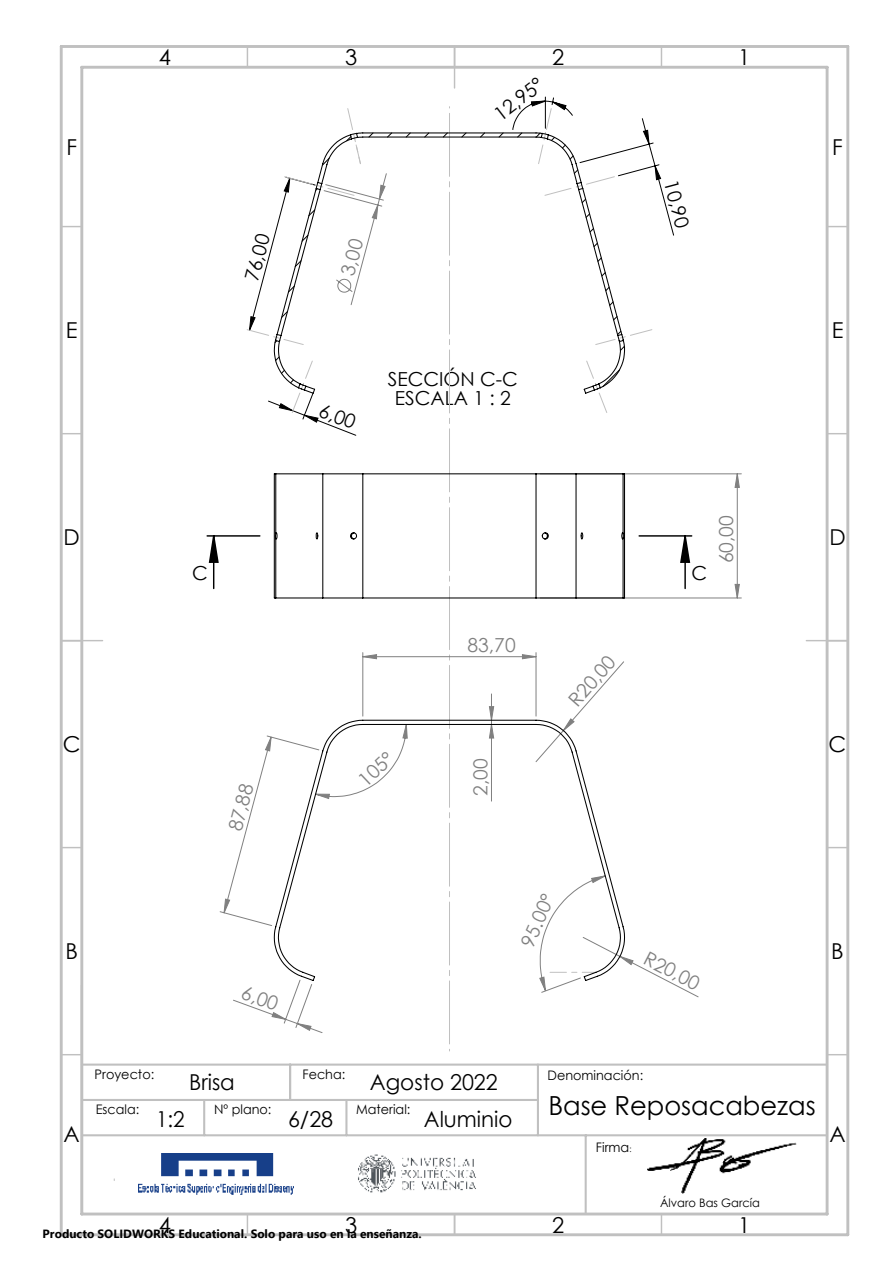
<style>
.page{position:relative;width:893px;height:1263px;background:#fff}
.page>*{position:absolute;margin:0;border:0;box-sizing:border-box;transform-origin:0 0}
.t1{font:26.25px "Century Gothic";color:#000}
.t2{font:21.9px "Century Gothic";color:#000}
.t3{font:21.9px "Century Gothic";color:#000;scale:.95 1}
.t4{font:19.35px "Century Gothic";color:#808080}
.t5{font:19.35px/18.8px "Century Gothic";color:#000;text-align:center}
.t6{font:13.2px "Century Gothic";color:#000}
.t7{font:700 12px "Segoe UI";color:#000}
.t8{font:11.7px "Century Gothic";color:#000}
.s1{font-size:8.25px}
</style>
<div class="page">
<img style="left:139px;top:1153px;width:155px;height:42px">
<img style="left:358px;top:1154px;width:118px;height:39px">
<img style="left:648px;top:1138px;width:149px;height:56px">
<hr style="left:207px;top:535px;width:53px;height:2px;background:#000">
<hr style="left:61px;top:640px;width:42px;height:1px;background:#c0c0c0">
<hr style="left:454px;top:46px;width:1px;height:42px;background:#c0c0c0">
<hr style="left:806px;top:640px;width:42px;height:1px;background:#c0c0c0">
<svg style="left:63px;top:1054px;width:17px;height:1px"></svg>
<svg style="left:828px;top:1054px;width:18px;height:1px"></svg>
<svg style="left:63px;top:847px;width:17px;height:1px"></svg>
<svg style="left:828px;top:847px;width:18px;height:1px"></svg>
<svg style="left:63px;top:433px;width:17px;height:1px"></svg>
<svg style="left:828px;top:433px;width:18px;height:1px"></svg>
<svg style="left:63px;top:226px;width:17px;height:1px"></svg>
<svg style="left:828px;top:226px;width:18px;height:1px"></svg>
<svg style="left:247px;top:48px;width:1px;height:18px"></svg>
<svg style="left:247px;top:1215px;width:1px;height:18px"></svg>
<svg style="left:454px;top:1215px;width:1px;height:18px"></svg>
<svg style="left:661px;top:48px;width:1px;height:18px"></svg>
<svg style="left:661px;top:1215px;width:1px;height:18px"></svg>
<hr style="left:82px;top:1134px;width:745px;height:2px;background:#c0c0c0">
<hr style="left:537px;top:1064px;width:2px;height:71px;background:#c0c0c0">
<hr style="left:82px;top:1063px;width:745px;height:3px;background:#c0c0c0">
<hr style="left:82px;top:1099px;width:456px;height:2px;background:#c0c0c0">
<hr style="left:345px;top:1100px;width:2px;height:35px;background:#c0c0c0">
<hr style="left:289px;top:1064px;width:2px;height:36px;background:#c0c0c0">
<hr style="left:203px;top:1100px;width:2px;height:35px;background:#c0c0c0">
<hr style="left:585px;top:1135px;width:2px;height:79px;background:#c0c0c0">
<hr style="left:80px;top:67px;width:3px;height:1147px;background:#c0c0c0">
<hr style="left:82px;top:66px;width:745px;height:3px;background:#c0c0c0">
<hr style="left:826px;top:67px;width:2px;height:1147px;background:#c0c0c0">
<hr style="left:82px;top:1212px;width:745px;height:3px;background:#c0c0c0">
<hr style="left:60px;top:46px;width:3px;height:1189px;background:#c0c0c0">
<hr style="left:61px;top:45px;width:787px;height:3px;background:#c0c0c0">
<hr style="left:846px;top:46px;width:3px;height:1189px;background:#c0c0c0">
<hr style="left:61px;top:1233px;width:787px;height:3px;background:#c0c0c0">
<hr style="left:540px;top:473px;width:201px;height:1px;background:#808080">
<hr style="left:540px;top:598px;width:201px;height:1px;background:#808080">
<svg style="left:734px;top:473px;width:6px;height:126px"></svg>
<svg style="left:208px;top:96px;width:491px;height:955px"></svg>
<svg style="left:273px;top:132px;width:353px;height:263px"></svg>
<p class="t2" style="left:159px;top:42px;width:14px">4</p>
<p class="t2" style="left:345px;top:42px;width:14px">3</p>
<p class="t5" style="left:490px;top:108px;width:57px;rotate:-37deg">12,95°</p>
<p class="t2" style="left:552px;top:42px;width:14px">2</p>
<p class="t2" style="left:738px;top:42px;width:14px">1</p>
<p class="t2" style="left:66px;top:132px;width:12px">F</p>
<p class="t2" style="left:832px;top:132px;width:12px">F</p>
<p class="t5" style="left:242px;top:278px;width:50px;rotate:-75deg">76,00</p>
<p class="t4" style="left:334px;top:272px;width:39px;rotate:-75deg">3,00</p>
<p class="t5" style="left:680px;top:178px;width:50px;rotate:75deg">10,90</p>
<p class="t2" style="left:66px;top:315px;width:13px">E</p>
<p class="t2" style="left:832px;top:315px;width:13px">E</p>
<p class="t5" style="left:323px;top:400px;width:39px;rotate:21deg">6,00</p>
<p class="t5" style="left:388px;top:369px;width:131px">SECCIÓN C-C<br>ESCALA 1 : 2</p>
<p class="t4" style="left:713px;top:563px;width:50px;rotate:-90deg">60,00</p>
<p class="t2" style="left:63px;top:522px;width:18px">D</p>
<p class="t2" style="left:829px;top:522px;width:18px">D</p>
<p class="t5" style="left:192px;top:564px;width:17px">C</p>
<p class="t5" style="left:691px;top:564px;width:17px">C</p>
<p class="t4" style="left:467px;top:632px;width:50px">83,70</p>
<p class="t4" style="left:562px;top:695px;width:61px;rotate:-49deg">R20,00</p>
<p class="t2" style="left:63px;top:729px;width:19px">C</p>
<p class="t2" style="left:829px;top:729px;width:19px">C</p>
<p class="t4" style="left:352px;top:772px;width:41px;rotate:-43deg">105°</p>
<p class="t4" style="left:467px;top:796px;width:39px;rotate:-90deg">2,00</p>
<p class="t4" style="left:222px;top:827px;width:50px;rotate:-75deg">87,88</p>
<p class="t4" style="left:514px;top:940px;width:57px;rotate:-66deg">95.00°</p>
<p class="t2" style="left:65px;top:936px;width:14px">B</p>
<p class="t2" style="left:831px;top:936px;width:14px">B</p>
<p class="t4" style="left:651px;top:945px;width:61px;rotate:27deg">R20,00</p>
<p class="t4" style="left:247px;top:979px;width:39px;rotate:20deg">6,00</p>
<p class="t6" style="left:303px;top:1065px;width:44px">Fecha:</p>
<p class="t6" style="left:95px;top:1065px;width:61px">Proyecto:</p>
<p class="t2" style="left:189px;top:1067px;width:47px">Brisa</p>
<p class="t6" style="left:214px;top:1100px;width:59px">Nº plano:</p>
<p class="t6" style="left:548px;top:1066px;width:97px">Denominación:</p>
<p class="t2" style="left:370px;top:1067px;width:130px">Agosto 2022</p>
<p class="t6" style="left:356px;top:1100px;width:56px">Material:</p>
<p class="t2" style="left:424px;top:1104px;width:90px">Aluminio</p>
<p class="t6" style="left:96px;top:1100px;width:45px">Escala:</p>
<p class="t1" style="left:548px;top:1087px;width:269px">Base Reposacabezas</p>
<p class="t3" style="left:156px;top:1104px;width:32px">1:2</p>
<p class="t2" style="left:288px;top:1104px;width:47px">6/28</p>
<p class="t2" style="left:63px;top:1119px;width:18px">A</p>
<p class="t2" style="left:829px;top:1119px;width:18px">A</p>
<p class="t6" style="left:596px;top:1138px;width:37px">Firma<span class="s1">:</span></p>
<p class="t2" style="left:159px;top:1209px;width:14px">4</p>
<p class="t2" style="left:345px;top:1209px;width:14px">3</p>
<p class="t7" style="left:43px;top:1223px;width:381px">Producto SOLIDWORKS Educational. Solo para uso en la enseñanza.</p>
<p class="t2" style="left:552px;top:1209px;width:14px">2</p>
<p class="t8" style="left:660px;top:1195px;width:101px">Álvaro Bas García</p>
<p class="t2" style="left:738px;top:1209px;width:14px">1</p>
</div>
